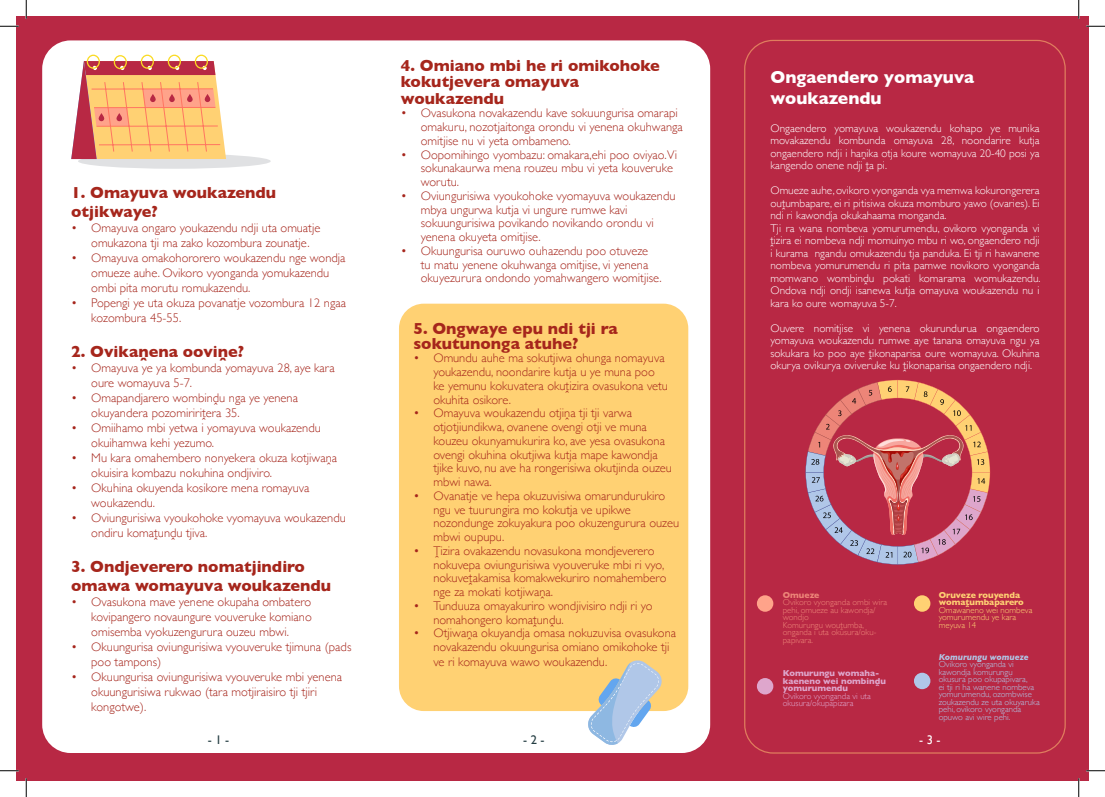
<style>
.page{position:relative;width:1105px;height:797px;background:#fff}
.page>*{position:absolute;margin:0;border:0;box-sizing:border-box;transform-origin:0 0}
.t1{font:700 17.5px/21px "Gill Sans";color:#fff}
.t2{font:700 16.25px/19.5px "Gill Sans";color:#a6261c}
.t3{font:300 12.5px/13.8px "Gill Sans";color:#a6261c}
.no_indent_message{font:12.5px "Gill Sans";color:#243d42}
.no_indent_message-2{font:12.5px "Gill Sans";color:#fff}
.t4{font:300 11.25px/12.5px "Gill Sans";color:#fff;text-align:justify}
.t5{font:300 8.75px/7.5px "Gill Sans";color:#b0c7e8}
.t6{font:300 8.75px/7.5px "Gill Sans";color:#ed8578}
.t7{font:700 8.75px/7.5px "Gill Sans";color:#dea6cc}
.t8{font:300 8.75px/7.5px "Gill Sans";color:#ffd173}
.t9{font:300 8.75px/7.5px "Gill Sans";color:#dea6cc}
.t10{font:700 8.75px/7.5px "Gill Sans";color:#ffd173}
.t11{font:italic 700 8.75px "Gill Sans";color:#b0c7e8}
.t12{font:700 8.75px "Gill Sans";color:#ed8578}
</style>
<div class="page">
<div style="left:16px;top:16px;width:1073px;height:764px;background:#b82844"></div>
<div style="left:42px;top:40px;width:668px;height:713px;background:#fff;border-radius:28px"></div>
<svg style="left:805px;top:380px;width:185px;height:184px"></svg>
<div style="left:757px;top:595px;width:16px;height:16px;background:#ffa38a;border-radius:50%"></div>
<div style="left:757px;top:678px;width:16px;height:16px;background:#dea6cc;border-radius:50%"></div>
<div style="left:914px;top:595px;width:16px;height:16px;background:#ffd173;border-radius:50%"></div>
<div style="left:914px;top:672px;width:16px;height:17px;background:#b0c7e8;border-radius:50%"></div>
<div style="left:78px;top:154px;width:193px;height:15px;background:#e0e1e3;border-radius:50%"></div>
<svg style="left:71px;top:54px;width:155px;height:105px"></svg>
<svg style="left:116px;top:113px;width:6px;height:8px"></svg>
<div style="left:99px;top:113px;width:5px;height:8px;background:#b82844;border-radius:3px"></div>
<svg style="left:150px;top:94px;width:6px;height:8px"></svg>
<svg style="left:169px;top:94px;width:6px;height:8px"></svg>
<svg style="left:187px;top:94px;width:6px;height:8px"></svg>
<div style="left:205px;top:94px;width:5px;height:8px;background:#b82844;border-radius:3px"></div>
<div style="left:399px;top:304px;width:289px;height:407px;background:#ffd173;border-radius:25px"></div>
<svg style="left:588px;top:660px;width:74px;height:85px"></svg>
<svg style="left:0;top:25px;width:19px;height:2px"></svg>
<svg style="left:1086px;top:25px;width:19px;height:2px"></svg>
<svg style="left:0;top:770px;width:19px;height:1px"></svg>
<svg style="left:1086px;top:770px;width:19px;height:1px"></svg>
<svg style="left:25px;top:0;width:2px;height:19px"></svg>
<svg style="left:25px;top:778px;width:2px;height:19px"></svg>
<svg style="left:1078px;top:0;width:1px;height:19px"></svg>
<svg style="left:1078px;top:778px;width:1px;height:19px"></svg>
<p class="t2" style="left:71px;top:182px;width:207px">1. Omayuva woukazendu otjikwaye?</p>
<p class="t3" style="left:91px;top:220px;width:231px;line-height:15px;text-indent:-20px">• Omayuva ongaro youkazendu ndji uta omuatje omukazona tji ma zako kozombura zounatje.</p>
<p class="t3" style="left:91px;top:250px;width:256px;line-height:15px;text-indent:-20px">• Omayuva omakohororero woukazendu nge wondja omueze auhe. Ovikoro vyonganda yomukazendu ombi pita morutu romukazendu.</p>
<p class="t3" style="left:91px;top:295px;width:256px;line-height:15px;text-indent:-20px">• Popengi ye uta okuza povanatje vozombura 12 ngaa kozombura 45-55.</p>
<p class="t2" style="left:71px;top:341px;width:174px">2. Ovikaṋena ooviṋe?</p>
<p class="t3" style="left:91px;top:360px;width:245px;line-height:15px;text-indent:-20px">• Omayuva ye ya kombunda yomayuva 28, aye kara oure womayuva 5-7.</p>
<p class="t3" style="left:91px;top:390px;width:208px;line-height:15px;text-indent:-20px">• Omapandjarero wombinḓu nga ye yenena okuyandera pozomiririṱera 35.</p>
<p class="t3" style="left:91px;top:420px;width:231px;line-height:15px;text-indent:-20px">• Omiihamo mbi yetwa i yomayuva woukazendu okuihamwa kehi yezumo.</p>
<p class="t3" style="left:91px;top:450px;width:247px;line-height:15px;text-indent:-20px">• Mu kara omahembero nonyekera okuza kotjiwaṋa okuisira kombazu nokuhina ondjiviro.</p>
<p class="t3" style="left:91px;top:480px;width:220px;line-height:15px;text-indent:-20px">• Okuhina okuyenda kosikore mena romayuva woukazendu.</p>
<p class="t3" style="left:91px;top:510px;width:256px;line-height:15px;text-indent:-20px">• Oviungurisiwa vyoukohoke vyomayuva woukazendu ondiru komaṱunḓu tjiva.</p>
<p class="t2" style="left:71px;top:556px;width:261px">3. Ondjeverero nomatjindiro omawa womayuva woukazendu</p>
<p class="t3" style="left:91px;top:594px;width:222px;line-height:15px;text-align:justify;text-indent:-20px">• Ovasukona mave yenene okupaha ombatero kovipangero novaungure vouveruke komiano omisemba vyokuzengurura ouzeu mbwi.</p>
<p class="t3" style="left:91px;top:639px;width:262px;line-height:15px;text-indent:-20px">• Okuungurisa oviungurisiwa vyouveruke tjimuna (pads poo tampons)</p>
<p class="t3" style="left:91px;top:669px;width:252px;line-height:15px;text-indent:-20px">• Okuungurisa oviungurisiwa vyouveruke mbi yenena okuungurisiwa rukwao (tara motjiraisiro tji tjiri kongotwe).</p>
<p class="t2" style="left:401px;top:57px;width:261px;line-height:16.2px">4. Omiano mbi he ri omikohoke kokutjevera omayuva woukazendu</p>
<p class="t3" style="left:421px;top:106px;width:264px;text-indent:-20px">• Ovasukona novakazendu kave sokuungurisa omarapi omakuru, nozotjaitonga orondu vi yenena okuhwanga omitjise nu vi yeta ombameno.</p>
<p class="t3" style="left:421px;top:147px;width:258px;text-indent:-20px">• Oopomihingo vyombazu: omakara,ehi poo oviyao.Vi sokunakaurwa mena rouzeu mbu vi yeta kouveruke worutu.</p>
<p class="t3" style="left:421px;top:188px;width:256px;text-indent:-20px">• Oviungurisiwa vyoukohoke vyomayuva woukazendu mbya ungurwa kutja vi ungure rumwe kavi sokuungurisiwa povikando novikando orondu vi yenena okuyeta omitjise.</p>
<p class="t3" style="left:421px;top:243px;width:242px;text-indent:-20px">• Okuungurisa ouruwo ouhazendu poo otuveze<br>tu matu yenene okuhwanga omitjise, vi yenena okuyezurura ondondo yomahwangero womitjise.</p>
<p class="t2" style="left:413px;top:320px;width:206px;line-height:15px">5. Ongwaye epu ndi tji ra sokutunonga atuhe?</p>
<p class="t3" style="left:433px;top:351px;width:236px;text-indent:-20px">• Omundu auhe ma sokutjiwa ohunga nomayuva youkazendu, noondarire kutja u ye muna poo ke yemunu kokuvatera okuṱizira ovasukona vetu okuhita osikore.</p>
<p class="t3" style="left:433px;top:406px;width:240px;text-indent:-20px">• Omayuva woukazendu otjiṋa tji tji varwa otjotjiundikwa, ovanene ovengi otji ve muna kouzeu okunyamukurira ko, ave yesa ovasukona ovengi okuhina okutjiwa kutja mape kawondja tjike kuvo, nu ave ha rongerisiwa okutjinda ouzeu mbwi nawa.</p>
<p class="t3" style="left:433px;top:488px;width:247px;text-indent:-20px">• Ovanatje ve hepa okuzuvisiwa omarundurukiro ngu ve tuurungira mo kokutja ve upikwe nozondunge zokuyakura poo okuzengurura ouzeu mbwi oupupu.</p>
<p class="t3" style="left:433px;top:543px;width:235px;text-indent:-20px">• Ṱizira ovakazendu novasukona mondjeverero nokuvepa oviungurisiwa vyouveruke mbi ri vyo, nokuveṱakamisa komakwekuriro nomahembero nge za mokati kotjiwaṋa.</p>
<p class="t3" style="left:433px;top:598px;width:221px;text-indent:-20px">• Tunduuza omayakuriro wondjivisiro ndji ri yo nomahongero komaṱunḓu.</p>
<p class="t3" style="left:433px;top:626px;width:244px;text-indent:-20px">• Otjiwaṋa okuyandja omasa nokuzuvisa ovasukona novakazendu okuungurisa omiano omikohoke tji</p>
<p class="t3" style="left:433px;top:654px;width:175px">ve ri komayuva wawo woukazendu.</p>
<p class="t1" style="left:770px;top:66px;width:205px">Ongaendero yomayuva woukazendu</p>
<p class="t4" style="left:770px;top:121px;width:271px">Ongaendero yomayuva woukazendu kohapo ye munika movakazendu kombunda omayuva 28, noondarire kutja ongaendero ndji i haṋika otja koure womayuva 20-40 posi ya kangendo onene ndji ṱa pi.</p>
<p class="t4" style="left:770px;top:184px;width:271px">Omueze auhe, ovikoro vyonganda vya memwa kokurongerera ouṱumbapare, ei ri pitisiwa okuza momburo yawo (ovaries). Ei ndi ri kawondja okukahaama monganda.</p>
<p class="t4" style="left:770px;top:221px;width:272px">Tji ra wana nombeva yomurumendu, ovikoro vyonganda vi ṱizira ei nombeva ndji momuinyo mbu ri wo, ongaendero ndji i kurama ngandu omukazendu tja panduka. Ei tji ri hawanene nombeva yomurumendu ri pita pamwe novikoro vyonganda momwano wombinḓu pokati komarama womukazendu.<br>Ondova ndji ondji isanewa kutja omayuva woukazendu nu i kara ko oure womayuva 5-7.</p>
<p class="t4" style="left:770px;top:321px;width:271px">Ouvere nomitjise vi yenena okurundurua ongaendero yomayuva woukazendu rumwe aye tanana omayuva ngu ya sokukara ko poo aye ṱikonaparisa oure womayuva. Okuhina okurya ovikurya oviveruke ku ṱikonaparisa ongaendero ndji.</p>
<p class="t12" style="left:783px;top:588px;width:38px">Omueze</p>
<p class="t6" style="left:783px;top:598px;width:106px">Ovikoro vyonganda ombi wira pehi, omueze au kawondja/ wondjo</p>
<p class="t6" style="left:783px;top:620px;width:95px">Komurungu wouṱumba, onganda i uta okusura/oku&shy;papivara.</p>
<p class="t7" style="left:783px;top:669px;width:105px">Komurungu womaha&shy;kaeneno wei nombinḓu yomurumendu</p>
<p class="t9" style="left:783px;top:691px;width:90px">Ovikoro vyonganda vi uta okusura/okupapizara</p>
<p class="t10" style="left:939px;top:591px;width:87px">Oruveze rouyenda womaṱumbaparero</p>
<p class="t8" style="left:939px;top:605px;width:95px">Omawaneno wei nombeva yomurumendu ye kara meyuva 14</p>
<p class="t11" style="left:939px;top:651px;width:91px">Komurungu womueze</p>
<p class="t5" style="left:939px;top:660px;width:102px">Ovikoro vyonganda vi kawondja komurungu okusura poo okupapivara,<br>ei tji ri ha wanene nombeva yomurumendu, ozombwise zoukazendu ze uta okuyaruka pehi, ovikoro vyonganda opuwo avi wire pehi.</p>
<p class="no_indent_message" style="left:208px;top:732px;width:23px">- 1 -</p>
<p class="no_indent_message" style="left:523px;top:732px;width:23px">- 2 -</p>
<p class="no_indent_message-2" style="left:919px;top:732px;width:23px">- 3 -</p>
</div>
